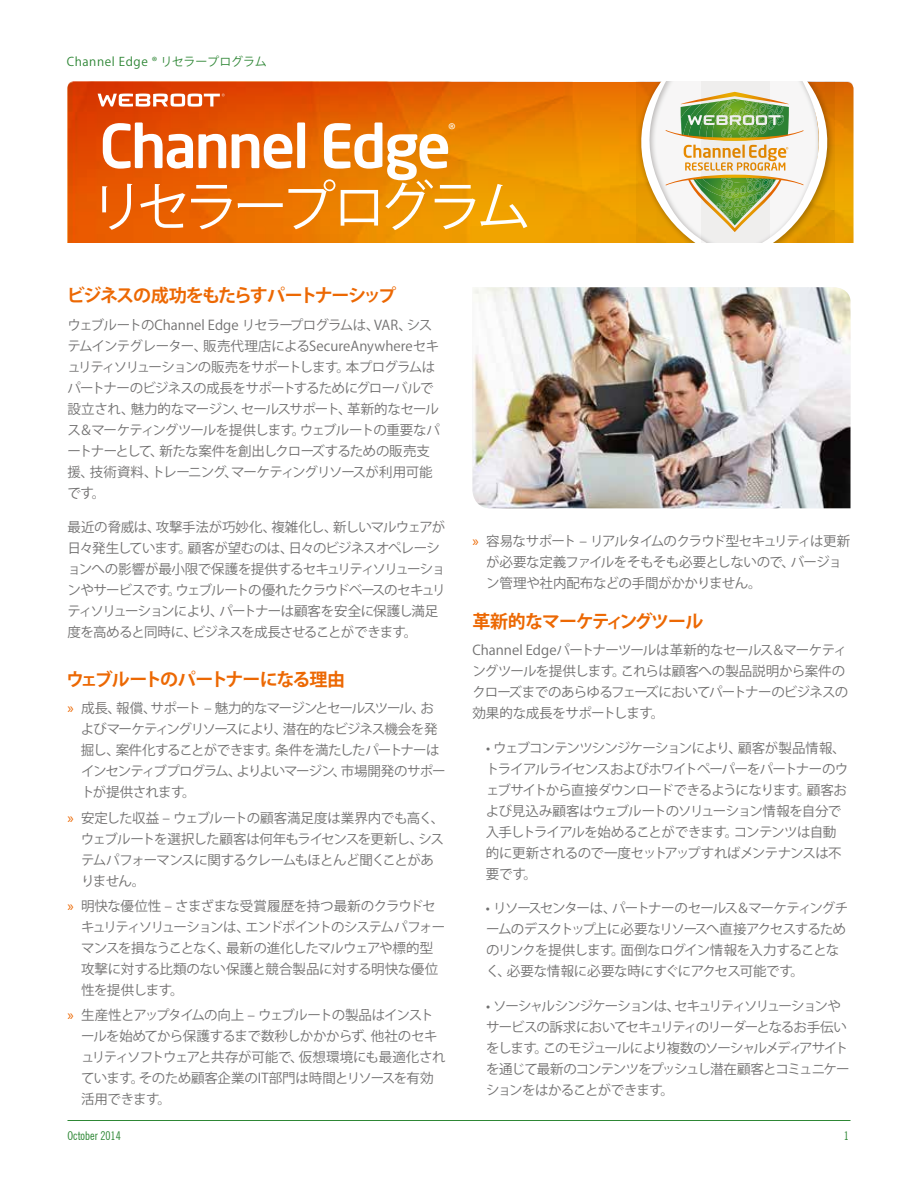
<style>
.page{position:relative;width:918px;height:1188px;background:#fff}
.page>*{position:absolute;margin:0;border:0;box-sizing:border-box;transform-origin:0 0}
.t1{font:500 60px "Neo Sans Std";letter-spacing:-.04em;color:#fff}
.t2{font:54px "Koz Go Pr 6 N";letter-spacing:-.105em;color:#fff}
.t3{font:700 18px "Koz Go Pr 6 N";letter-spacing:-.07em;color:#ec6803}
.t4{font:700 18px "Koz Go Pr 6 N";letter-spacing:-.09em;color:#ec6803}
.t5{font:16.65px "Neo Sans Std";color:#fff}
.t6{font:13.5px/21px "Koz Go Pr 6 N";letter-spacing:-.055em;color:#717070}
.t7{font:13.5px/21px "Koz Go Pr 6 N";letter-spacing:-.09em;color:#717070}
.t8{font:12px "Koz Go Pr 6 N";letter-spacing:.05em;color:#2e8635}
.t9{font:condensed 12px "News Gothic BT";color:#2e8735}
.s1{font-family:"Myriad Pro";font-size:15px;color:#ec6803}
</style>
<div class="page">
<img style="left:68px;top:81px;width:786px;height:162px">
<hr style="left:68px;top:1120px;width:782px;height:1px;background:#2e8735">
<svg style="left:629px;top:81px;width:211px;height:162px"></svg>
<img style="left:472px;top:287px;width:378px;height:221px">
<svg style="left:98px;top:94px;width:127px;height:13px"></svg>
<p class="t8" style="left:67px;top:55px;width:202px">Channel Edge ® リセラープログラム</p>
<h1 class="t1" style="left:99px;top:108px;width:353px">Channel Edge</h1>
<p class="t5" style="left:448px;top:121px;width:9px">®</p>
<h2 class="t2" style="left:90px;top:176px;width:442px">リセラープログラム</h2>
<h3 class="t4" style="left:67px;top:285px;width:331px">ビジネスの成功をもたらすパートナーシップ</h3>
<p class="t6" style="left:67px;top:314px;width:374px">ウェブルートのChannel Edge リセラープログラムは、VAR、システムインテグレーター、販売代理店によるSecureAnywhereセキュリティソリューションの販売をサポートします。本プログラムはパートナーのビジネスの成長をサポートするためにグローバルで設立され、魅力的なマージン、セールスサポート、革新的なセールス＆マーケティングツールを提供します。ウェブルートの重要なパートナーとして、新たな案件を創出しクローズするための販売支援、技術資料、トレーニング、マーケティングリソースが利用可能です。</p>
<p class="t6" style="left:67px;top:517px;width:380px">最近の脅威は、攻撃手法が巧妙化、複雑化し、新しいマルウェアが日々発生しています。顧客が望むのは、日々のビジネスオペレーションへの影響が最小限で保護を提供するセキュリティソリューションやサービスです。ウェブルートの優れたクラウドベースのセキュリティソリューションにより、パートナーは顧客を安全に保護し満足度を高めると同時に、ビジネスを成長させることができます。</p>
<h3 class="t3" style="left:66px;top:669px;width:280px">ウェブルートのパートナーになる理由</h3>
<p class="t6" style="left:81px;top:698px;width:366px;text-indent:-14px"><span class="s1">»</span> 成長、報償、サポート ‒ 魅力的なマージンとセールスツール、およびマーケティングリソースにより、潜在的なビジネス機会を発掘し、案件化することができます。条件を満たしたパートナーはインセンティブプログラム、よりよいマージン、市場開発のサポートが提供されます。</p>
<p class="t6" style="left:81px;top:808px;width:365px;text-indent:-14px"><span class="s1">»</span> 安定した収益 ‒ ウェブルートの顧客満足度は業界内でも高く、ウェブルートを選択した顧客は何年もライセンスを更新し、システムパフォーマンスに関するクレームもほとんど聞くことがありません。</p>
<p class="t6" style="left:81px;top:896px;width:366px;text-indent:-14px"><span class="s1">»</span> 明快な優位性 ‒ さまざまな受賞履歴を持つ最新のクラウドセキュリティソリューションは、エンドポイントのシステムパフォーマンスを損なうことなく、最新の進化したマルウェアや標的型攻撃に対する比類のない保護と競合製品に対する明快な優位性を提供します。</p>
<p class="t6" style="left:81px;top:1005px;width:366px;text-indent:-14px"><span class="s1">»</span> 生産性とアップタイムの向上 ‒ ウェブルートの製品はインストールを始めてから保護するまで数秒しかかからず、他社のセキュリティソフトウェアと共存が可能で、仮想環境にも最適化されています。そのため顧客企業のIT部門は時間とリソースを有効活用できます。</p>
<p class="t6" style="left:486px;top:531px;width:366px;text-indent:-14px"><span class="s1">»</span> 容易なサポート ‒ リアルタイムのクラウド型セキュリティは更新が必要な定義ファイルをそもそも必要としないので、バージョン管理や社内配布などの手間がかかりません。</p>
<h3 class="t3" style="left:472px;top:611px;width:232px">革新的なマーケティングツール</h3>
<p class="t6" style="left:472px;top:640px;width:377px">Channel Edgeパートナーツールは革新的なセールス＆マーケティングツールを提供します。これらは顧客への製品説明から案件のクローズまでのあらゆるフェーズにおいてパートナーのビジネスの効果的な成長をサポートします。</p>
<p class="t6" style="left:486px;top:738px;width:364px">• ウェブコンテンツシンジケーションにより、顧客が製品情報、トライアルライセンスおよびホワイトペーパーをパートナーのウェブサイトから直接ダウンロードできるようになります。顧客および見込み顧客はウェブルートのソリューション情報を自分で入手しトライアルを始めることができます。コンテンツは自動的に更新されるので一度セットアップすればメンテナンスは不要です。</p>
<p class="t6" style="left:486px;top:898px;width:364px">• リソースセンターは、パートナーのセールス＆マーケティングチームのデスクトップ上に必要なリソースへ直接アクセスするためのリンクを提供します。面倒なログイン情報を入力することなく、必要な情報に必要な時にすぐにアクセス可能です。</p>
<p class="t7" style="left:486px;top:996px;width:365px">• ソーシャルシンジケーションは、セキュリティソリューションやサービスの訴求においてセキュリティのリーダーとなるお手伝いをします。このモジュールにより複数のソーシャルメディアサイトを通じて最新のコンテンツをプッシュし潜在顧客とコミュニケーションをはかることができます。</p>
<p class="t9" style="left:68px;top:1129px;width:55px">October 2014</p>
<p class="t9" style="left:844px;top:1129px;width:7px">1</p>
</div>
